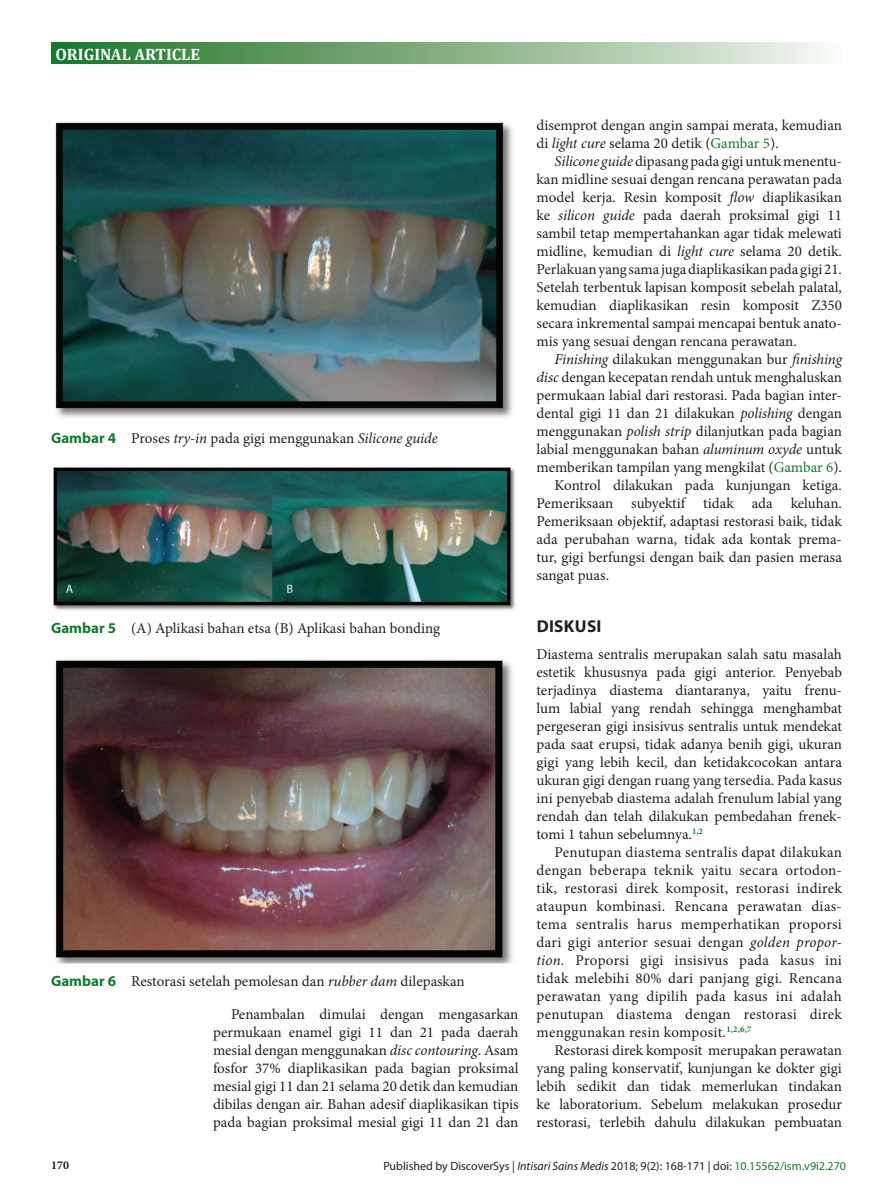
<style>
.page{position:relative;width:893px;height:1191px;background:#fff}
.page>*{position:absolute;margin:0;border:0;box-sizing:border-box;transform-origin:0 0}
.AHead{font:700 17.25px "Myriad Pro";letter-spacing:.02em;color:#231f20}
.t1{font:700 16.5px "Cambria";color:#fff}
.TextInd{font:15px/18px "Minion Pro";color:#231f20;text-align:justify}
.Text{font:15px/18px "Minion Pro";color:#231f20;text-align:justify}
.Fig_caption{font:15px "Minion Pro";color:#231f20}
.t2{font:12px "Myriad Pro";color:#231f20}
.t3{font:700 12px "Minion Pro";color:#231f20}
.s1{font-family:"Myriad Pro";font-weight:700;color:#137a30}
.s2{font-style:italic}
.s3{color:#137a30}
</style>
<div class="page">
<div style="left:51px;top:43px;width:791px;height:21px;background:linear-gradient(to right,#187222,#f5f4ed)"></div>
<img style="left:55px;top:122px;width:458px;height:296px">
<img style="left:53px;top:467px;width:462px;height:143px">
<img style="left:55px;top:660px;width:458px;height:304px">
<p class="t1" style="left:56px;top:42px;width:146px">ORIGINAL ARTICLE</p>
<p class="Fig_caption" style="left:51px;top:428px;width:388px"><span class="s1">Gambar 4</span> Proses <span class="s2">try-in</span> pada gigi menggunakan <span class="s2">Silicone guide</span></p>
<p class="Fig_caption" style="left:51px;top:618px;width:391px"><span class="s1">Gambar 5</span> (A) Aplikasi bahan etsa (B) Aplikasi bahan bonding</p>
<p class="Fig_caption" style="left:51px;top:971px;width:415px"><span class="s1">Gambar 6</span> Restorasi setelah pemolesan dan <span class="s2">rubber dam</span> dilepaskan</p>
<p class="TextInd" style="left:213px;top:1005px;width:307px;text-indent:18px">Penambalan dimulai dengan mengasarkan permukaan enamel gigi 11 dan 21 pada daerah mesial dengan menggunakan <span class="s2">disc contouring</span>. Asam fosfor 37% diaplikasikan pada bagian proksimal mesial gigi 11 dan 21 selama 20 detik dan kemudian dibilas dengan air. Bahan adesif diaplikasikan tipis pada bagian proksimal mesial gigi 11 dan 21 dan</p>
<p class="TextInd" style="left:536px;top:116px;width:307px">disemprot dengan angin sampai merata, kemudian di <span class="s2">light cure</span> selama 20 detik (<span class="s3">Gambar 5</span>).</p>
<p class="TextInd" style="left:536px;top:152px;width:307px;text-indent:18px"><span class="s2">Silicone guide</span> dipasang pada gigi untuk menentu&shy;kan midline sesuai dengan rencana perawatan pada model kerja. Resin komposit <span class="s2">flow</span> diaplikasikan ke <span class="s2">silicon guide</span> pada daerah proksimal gigi 11 sambil tetap mempertahankan agar tidak melewati midline, kemudian di <span class="s2">light cure</span> selama 20 detik.<br>Perlakuan yang sama juga diaplikasikan pada gigi 21.<br>Setelah terbentuk lapisan komposit sebelah palatal, kemudian diaplikasikan resin komposit Z350 secara inkremental sampai mencapai bentuk anato&shy;mis yang sesuai dengan rencana perawatan.</p>
<p class="TextInd" style="left:536px;top:350px;width:307px;text-indent:18px"><span class="s2">Finishing</span> dilakukan menggunakan bur <span class="s2">finishing disc</span> dengan kecepatan rendah untuk menghaluskan permukaan labial dari restorasi. Pada bagian inter&shy;dental gigi 11 dan 21 dilakukan <span class="s2">polishing</span> dengan menggunakan <span class="s2">polish strip</span> dilanjutkan pada bagian labial menggunakan bahan <span class="s2">aluminum oxyde</span> untuk memberikan tampilan yang mengkilat (<span class="s3">Gambar 6</span>).</p>
<p class="TextInd" style="left:536px;top:476px;width:307px;text-indent:18px">Kontrol dilakukan pada kunjungan ketiga.<br>Pemeriksaan subyektif tidak ada keluhan.<br>Pemeriksaan objektif, adaptasi restorasi baik, tidak ada perubahan warna, tidak ada kontak prema&shy;tur, gigi berfungsi dengan baik dan pasien merasa sangat puas.</p>
<p class="AHead" style="left:537px;top:617px;width:66px">DISKUSI</p>
<p class="Text" style="left:536px;top:645px;width:307px">Diastema sentralis merupakan salah satu masalah estetik khususnya pada gigi anterior. Penyebab terjadinya diastema diantaranya, yaitu frenu&shy;lum labial yang rendah sehingga menghambat pergeseran gigi insisivus sentralis untuk mendekat pada saat erupsi, tidak adanya benih gigi, ukuran gigi yang lebih kecil, dan ketidakcocokan antara ukuran gigi dengan ruang yang tersedia. Pada kasus ini penyebab diastema adalah frenulum labial yang rendah dan telah dilakukan pembedahan frenek&shy;tomi 1 tahun sebelumnya.<sup>1,2</sup></p>
<p class="TextInd" style="left:536px;top:843px;width:307px;text-indent:18px">Penutupan diastema sentralis dapat dilakukan dengan beberapa teknik yaitu secara ortodon&shy;tik, restorasi direk komposit, restorasi indirek ataupun kombinasi. Rencana perawatan dias&shy;tema sentralis harus memperhatikan proporsi dari gigi anterior sesuai dengan <span class="s2">golden propor&shy;tion.</span> Proporsi gigi insisivus pada kasus ini tidak melebihi 80% dari panjang gigi. Rencana perawatan yang dipilih pada kasus ini adalah penutupan diastema dengan restorasi direk menggunakan resin komposit.<sup>1,2,6,7</sup></p>
<p class="TextInd" style="left:536px;top:1041px;width:307px;text-indent:18px">Restorasi direk komposit merupakan perawatan yang paling konservatif, kunjungan ke dokter gigi lebih sedikit dan tidak memerlukan tindakan ke laboratorium. Sebelum melakukan prosedur restorasi, terlebih dahulu dilakukan pembuatan</p>
<p class="t3" style="left:51px;top:1157px;width:19px">170</p>
<p class="t2" style="left:383px;top:1159px;width:464px">Published by DiscoverSys | <span class="s2">Intisari Sains Medis</span> 2018; 9(2): 168-171 | doi: <span class="s3">10.15562/ism.v9i2.270</span></p>
</div>
